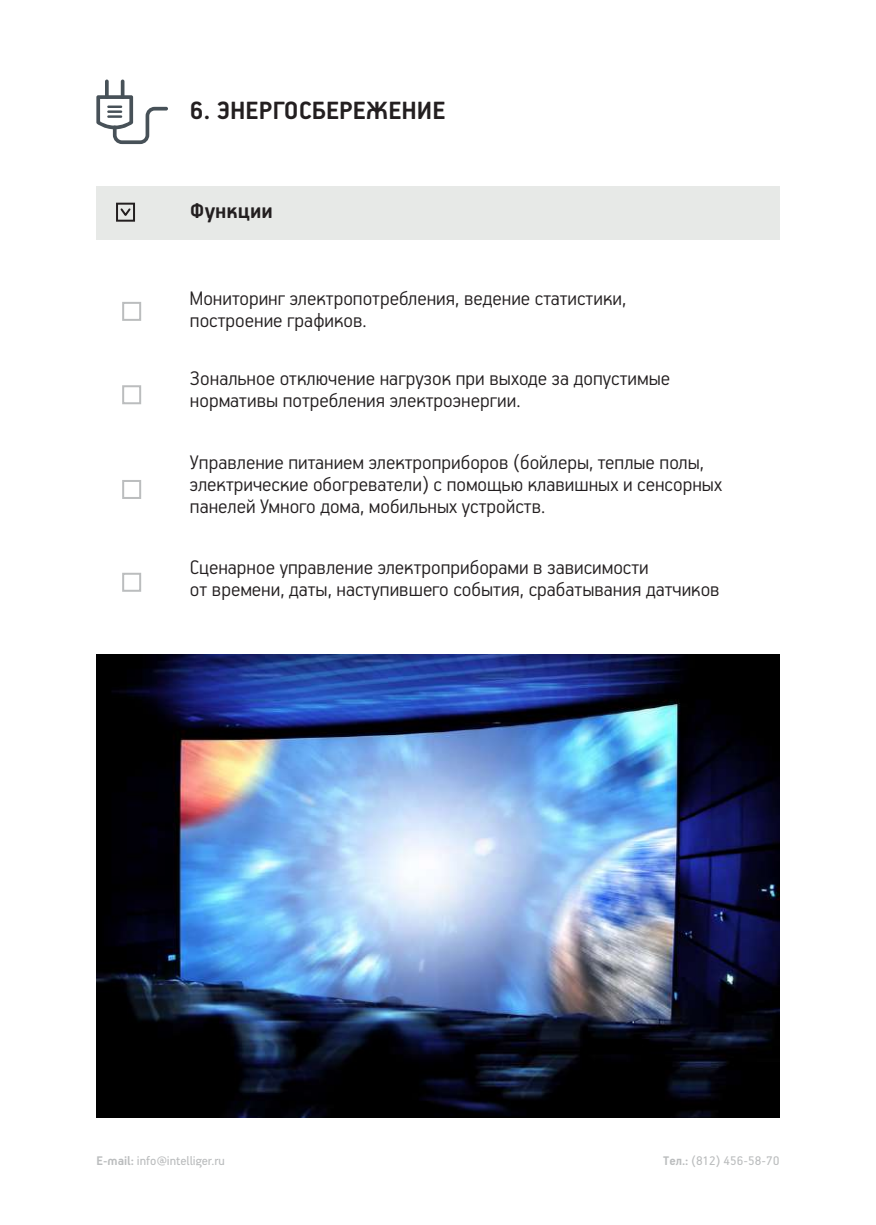
<style>
.page{position:relative;width:876px;height:1225px;background:#fff}
.page>*{position:absolute;margin:0;border:0;box-sizing:border-box;transform-origin:0 0}
.t1{font:700 28px "PF Handbook Pro";color:#231f20}
.t2{font:700 24px "PF Handbook Pro";color:#231f20}
.t3{font:300 22px/22px "PF Handbook Pro";color:#231f20}
.t4{font:14px "PF Handbook Pro";color:#bbbdbe}
.s1{font-weight:700}
</style>
<div class="page">
<div style="left:96px;top:186px;width:683px;height:53px;background:#e7e9e7"></div>
<div style="left:116px;top:203px;width:19px;height:19px;border:2px solid #231f20"></div>
<svg style="left:120px;top:208px;width:11px;height:8px"></svg>
<div style="left:122px;top:302px;width:19px;height:19px;border:2px solid #bbbdbe"></div>
<div style="left:122px;top:385px;width:19px;height:19px;border:2px solid #bbbdbe"></div>
<div style="left:122px;top:480px;width:19px;height:19px;border:2px solid #bbbdbe"></div>
<div style="left:122px;top:573px;width:19px;height:19px;border:2px solid #bbbdbe"></div>
<svg style="left:96px;top:95px;width:72px;height:49px"></svg>
<svg style="left:105px;top:80px;width:4px;height:19px"></svg>
<hr style="left:121px;top:80px;width:3px;height:19px;background:#475158;border-radius:2px">
<hr style="left:107px;top:105px;width:15px;height:3px;background:#475158">
<hr style="left:107px;top:110px;width:15px;height:3px;background:#475158">
<hr style="left:107px;top:115px;width:15px;height:3px;background:#475158">
<img style="left:96px;top:654px;width:683px;height:463px">
<p class="t1" style="left:190px;top:93px;width:257px">6. ЭНЕРГОСБЕРЕЖЕНИЕ</p>
<p class="t2" style="left:190px;top:196px;width:84px">Функции</p>
<p class="t3" style="left:190px;top:286px;width:438px">Мониторинг электропотребления, ведение статистики, построение графиков.</p>
<p class="t3" style="left:190px;top:366px;width:482px">Зональное отключение нагрузок при выходе за допустимые нормативы потребления электроэнергии.</p>
<p class="t3" style="left:190px;top:450px;width:533px">Управление питанием электроприборов (бойлеры, теплые полы, электрические обогреватели) с помощью клавишных и сенсорных панелей Умного дома, мобильных устройств.</p>
<p class="t3" style="left:190px;top:555px;width:531px">Сценарное управление электроприборами в зависимости<br>от времени, даты, наступившего события, срабатывания датчиков</p>
<p class="t4" style="left:96px;top:1152px;width:130px"><span class="s1">E-mail:</span> info@intelliger.ru</p>
<p class="t4" style="left:663px;top:1152px;width:118px"><span class="s1">Тел.:</span> (812) 456-58-70</p>
</div>
